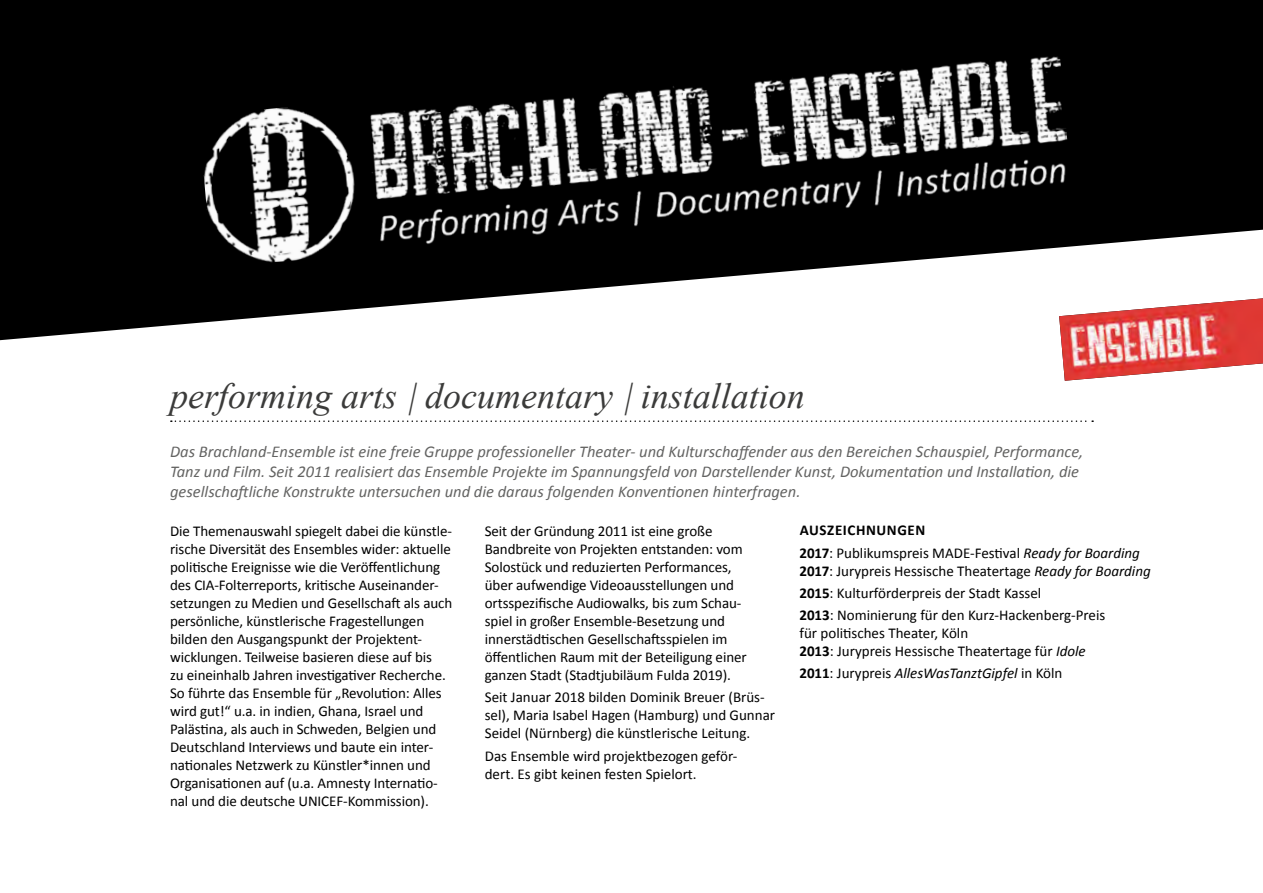
<style>
.page{position:relative;width:1263px;height:893px;background:#fff}
.page>*{position:absolute;margin:0;border:0;box-sizing:border-box;transform-origin:0 0}
.t1{font:italic 36px "Times New Roman";color:#3b3b3a}
.t2{font:italic 16.5px/19.8px "Calibri";color:#636362}
.t3{font:15px/18px "Calibri";letter-spacing:-.005em;color:#000}
.t4{font:italic 15px "Calibri";color:#000}
.s1{font-weight:700}
.s2{font-style:italic}
.s3{font-weight:700;font-style:normal}
.s4{font-style:normal}
</style>
<div class="page">
<svg style="left:0;top:0;width:1263px;height:340px;fill:#000"></svg>
<img style="left:198px;top:40px;width:874px;height:228px">
<svg style="left:171px;top:420px;width:922px;height:2px"></svg>
<img style="left:1059px;top:298px;width:204px;height:83px">
<h1 class="t1" style="left:170px;top:371px;width:636px">performing arts |documentary |installation</h1>
<p class="t2" style="left:170px;top:441px;width:915px">Das Brachland-Ensemble ist eine freie Gruppe professioneller Theater- und Kulturschaffender aus den Bereichen Schauspiel, Performance,<br>Tanz und Film. Seit 2011 realisiert das Ensemble Projekte im Spannungsfeld von Darstellender Kunst, Dokumentation und Installation, die gesellschaftliche Konstrukte untersuchen und die daraus folgenden Konventionen hinterfragen.</p>
<p class="t3" style="left:170px;top:521px;width:284px">Die Themenauswahl spiegelt dabei die künstle&shy;rische Diversität des Ensembles wider: aktuelle politische Ereignisse wie die Veröffentlichung des CIA-Folterreports, kritische Auseinander&shy;setzungen zu Medien und Gesellschaft als auch persönliche, künstlerische Fragestellungen bilden den Ausgangspunkt der Projektent&shy;wicklungen. Teilweise basieren diese auf bis<br>zu eineinhalb Jahren investigativer Recherche.<br>So führte das Ensemble für „Revolution: Alles wird gut!“ u.a. in indien, Ghana, Israel und Palästina, als auch in Schweden, Belgien und Deutschland Interviews und baute ein inter&shy;nationales Netzwerk zu Künstler*innen und Organisationen auf (u.a. Amnesty Internatio&shy;nal und die deutsche UNICEF-Kommission).</p>
<p class="t3" style="left:485px;top:521px;width:263px">Seit der Gründung 2011 ist eine große Bandbreite von Projekten entstanden: vom Solostück und reduzierten Performances, über aufwendige Videoausstellungen und ortsspezifische Audiowalks, bis zum Schau&shy;spiel in großer Ensemble-Besetzung und innerstädtischen Gesellschaftsspielen im öffentlichen Raum mit der Beteiligung einer ganzen Stadt (Stadtjubiläum Fulda 2019).</p>
<p class="t3" style="left:799px;top:519px;width:342px;line-height:22.2px"><span class="s1">AUSZEICHNUNGEN<br>2017</span>: Publikumspreis MADE-Festival <span class="s2">Ready for Boarding</span></p>
<p class="t3" style="left:799px;top:559px;width:353px;line-height:22.2px"><span class="s1">2017</span>: Jurypreis Hessische Theatertage <span class="s2">Ready for Boarding<br></span><span class="s1">2015</span>: Kulturförderpreis der Stadt Kassel<br><span class="s1">2013</span>: Nominierung für den Kurz-Hackenberg-Preis</p>
<p class="t3" style="left:799px;top:623px;width:288px">für politisches Theater, Köln<br><span class="s1">2013</span>: Jurypreis Hessische Theatertage für <span class="s2">Idole</span></p>
<p class="t4" style="left:799px;top:664px;width:264px"><span class="s3">2011</span><span class="s4">: Jurypreis</span> AllesWasTanztGipfel <span class="s4">in Köln</span></p>
<p class="t3" style="left:485px;top:688px;width:292px">Seit Januar 2018 bilden Dominik Breuer (Brüs&shy;sel), Maria Isabel Hagen (Hamburg) und Gunnar<br>Seidel (Nürnberg) die künstlerische Leitung.</p>
<p class="t3" style="left:485px;top:746px;width:254px">Das Ensemble wird projektbezogen geför&shy;dert. Es gibt keinen festen Spielort.</p>
</div>
